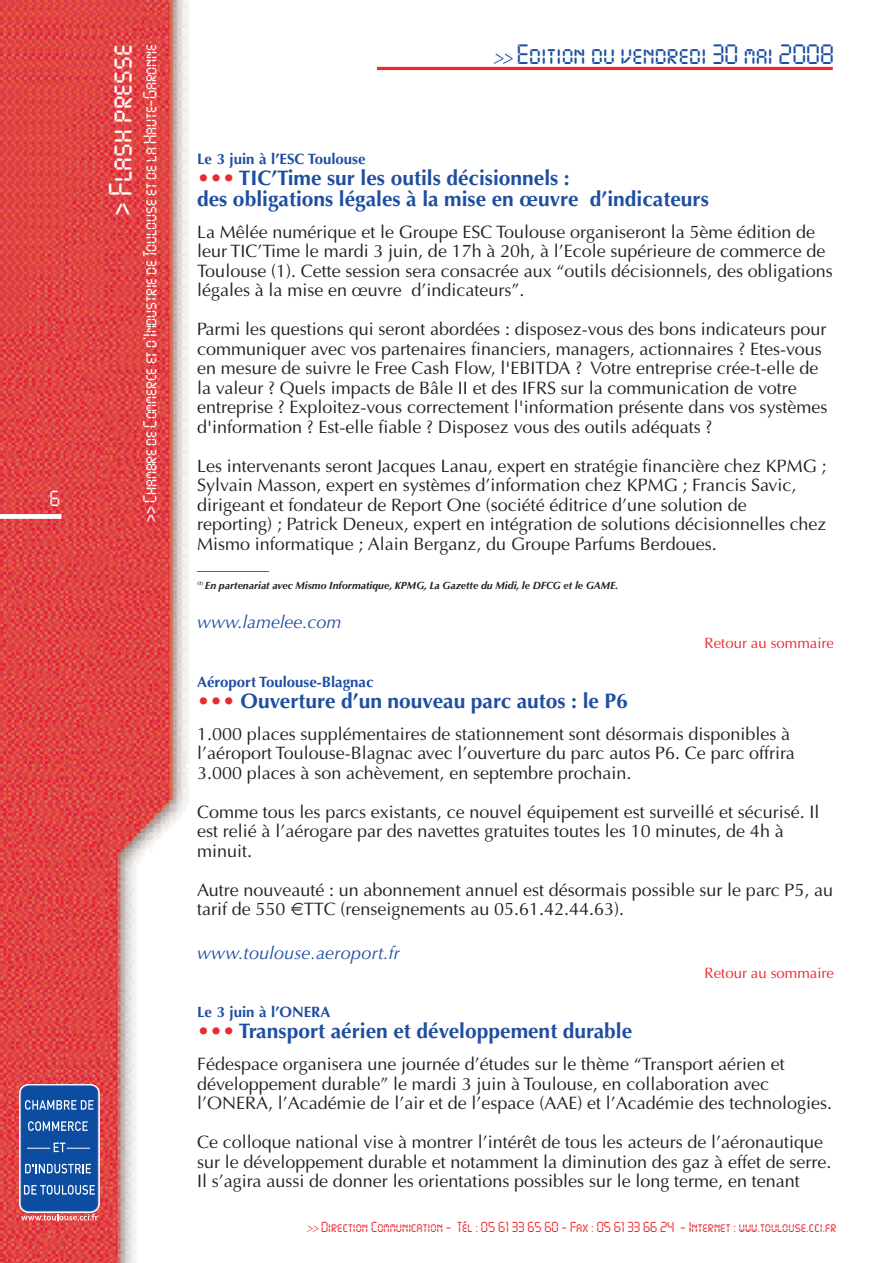
<style>
.page{position:relative;width:893px;height:1263px;background:#fff}
.page>*{position:absolute;margin:0;border:0;box-sizing:border-box;transform-origin:0 0}
.t1{font:28.5px "Digital ICG";color:#fff}
.t2{font:24.6px "Digital ICG";color:#1e4ea1}
.t3{font:700 21px/21px "Optima";color:#1e4ea1}
.t4{font:19.2px "Digital ICG";color:#fff}
.t5{font:18px/19.5px "Optima";color:#231f20}
.t6{font:italic 18px "Optima";letter-spacing:.01em;color:#1e4ea1}
.t7{font:16.5px "Digital ICG";letter-spacing:-.01em;color:#fff}
.t8{font:700 15px "Optima";color:#1e4ea1}
.t9{font:15px "Optima";color:#ea2a2e}
.t10{font:12.75px "Digital ICG";color:#ea2a2e}
.t11{font:italic 700 10.5px "Optima";color:#231f20}
.s1{font-family:"Univers";font-weight:300;font-style:italic;font-stretch:condensed;font-size:20.7px}
.s2{color:#ea2a2e}
.s3{font-family:"Univers";font-weight:300;font-style:italic;font-stretch:condensed}
</style>
<div class="page">
<hr style="left:377px;top:67px;width:456px;height:3px;background:#ea2a2e">
<img style="left:0;top:0;width:188px;height:1263px">
<div style="left:0;top:514px;width:62px;height:5px;background:#fff"></div>
<svg style="left:19px;top:1084px;width:81px;height:136px;background:#406aac"></svg>
<p class="t4" style="left:50px;top:488px;width:12px">6</p>
<h1 class="t1" style="left:105px;top:216px;width:173px;rotate:-90deg">&gt; Flash presse</h1>
<p class="t7" style="left:141px;top:522px;width:479px;rotate:-90deg">&gt;&gt; Chambre de Commerce et d’Industrie de Toulouse et de la Haute-Garonne</p>
<h2 class="t2" style="left:493px;top:41px;width:342px"><span class="s1">&gt;&gt;</span> Edition du vendredi 30 mai 2008</h2>
<p class="t8" style="left:197px;top:152px;width:170px">Le 3 juin à l’ESC Toulouse</p>
<p class="t3" style="left:197px;top:169px;width:513px"><span class="s2">•••</span> TIC’Time sur les outils décisionnels :<br>des obligations légales à la mise en œuvre d’indicateurs</p>
<p class="t5" style="left:197px;top:222px;width:637px">La Mêlée numérique et le Groupe ESC Toulouse organiseront la 5ème édition de leur TIC’Time le mardi 3 juin, de 17h à 20h, à l’Ecole supérieure de commerce de Toulouse (1). Cette session sera consacrée aux “outils décisionnels, des obligations légales à la mise en œuvre d’indicateurs”.</p>
<p class="t5" style="left:197px;top:319px;width:632px">Parmi les questions qui seront abordées : disposez-vous des bons indicateurs pour communiquer avec vos partenaires financiers, managers, actionnaires ? Etes-vous en mesure de suivre le Free Cash Flow, l'EBITDA ? Votre entreprise crée-t-elle de la valeur ? Quels impacts de Bâle II et des IFRS sur la communication de votre entreprise ? Exploitez-vous correctement l'information présente dans vos systèmes d'information ? Est-elle fiable ? Disposez vous des outils adéquats ?</p>
<p class="t5" style="left:197px;top:456px;width:631px">Les intervenants seront Jacques Lanau, expert en stratégie financière chez KPMG ; Sylvain Masson, expert en systèmes d’information chez KPMG ; Francis Savic, dirigeant et fondateur de Report One (société éditrice d’une solution de<br>reporting) ; Patrick Deneux, expert en intégration de solutions décisionnelles chez Mismo informatique ; Alain Berganz, du Groupe Parfums Berdoues.<br>________</p>
<p class="t11" style="left:197px;top:581px;width:423px"><sup>(1)</sup> En partenariat avec Mismo Informatique, KPMG, La Gazette du Midi, le DFCG et le GAME.</p>
<p class="t6" style="left:197px;top:615px;width:146px">www.lamelee.com</p>
<p class="t9" style="left:704px;top:633px;width:131px">Retour au sommaire</p>
<p class="t8" style="left:197px;top:675px;width:178px">Aéroport Toulouse-Blagnac</p>
<p class="t3" style="left:197px;top:692px;width:432px"><span class="s2">•••</span> Ouverture d’un nouveau parc autos : le P6</p>
<p class="t5" style="left:197px;top:724px;width:599px">1.000 places supplémentaires de stationnement sont désormais disponibles à l’aéroport Toulouse-Blagnac avec l’ouverture du parc autos P6. Ce parc offrira<br>3.000 places à son achèvement, en septembre prochain.</p>
<p class="t5" style="left:197px;top:802px;width:624px">Comme tous les parcs existants, ce nouvel équipement est surveillé et sécurisé. Il est relié à l’aérogare par des navettes gratuites toutes les 10 minutes, de 4h à minuit.</p>
<p class="t5" style="left:197px;top:880px;width:638px">Autre nouveauté : un abonnement annuel est désormais possible sur le parc P5, au tarif de 550 TTC (renseignements au 05.61.42.44.63).</p>
<p class="t6" style="left:197px;top:945px;width:204px">www.toulouse.aeroport.fr</p>
<p class="t9" style="left:704px;top:964px;width:131px">Retour au sommaire</p>
<p class="t8" style="left:197px;top:1006px;width:135px">Le 3 juin à l’ONERA</p>
<p class="t3" style="left:197px;top:1022px;width:437px"><span class="s2">•••</span> Transport aérien et développement durable</p>
<p class="t5" style="left:197px;top:1054px;width:637px">Fédespace organisera une journée d’études sur le thème “Transport aérien et développement durable” le mardi 3 juin à Toulouse, en collaboration avec l’ONERA, l’Académie de l’air et de l’espace (AAE) et l’Académie des technologies.</p>
<p class="t5" style="left:197px;top:1132px;width:636px">Ce colloque national vise à montrer l’intérêt de tous les acteurs de l’aéronautique sur le développement durable et notamment la diminution des gaz à effet de serre.<br>Il s’agira aussi de donner les orientations possibles sur le long terme, en tenant</p>
<p class="t10" style="left:307px;top:1220px;width:531px"><span class="s3">&gt;&gt;</span> Direction Communication - Tél : 05 61 33 65 60 - Fax : 05 61 33 66 24 - Internet : www.toulouse.cci.fr</p>
</div>
